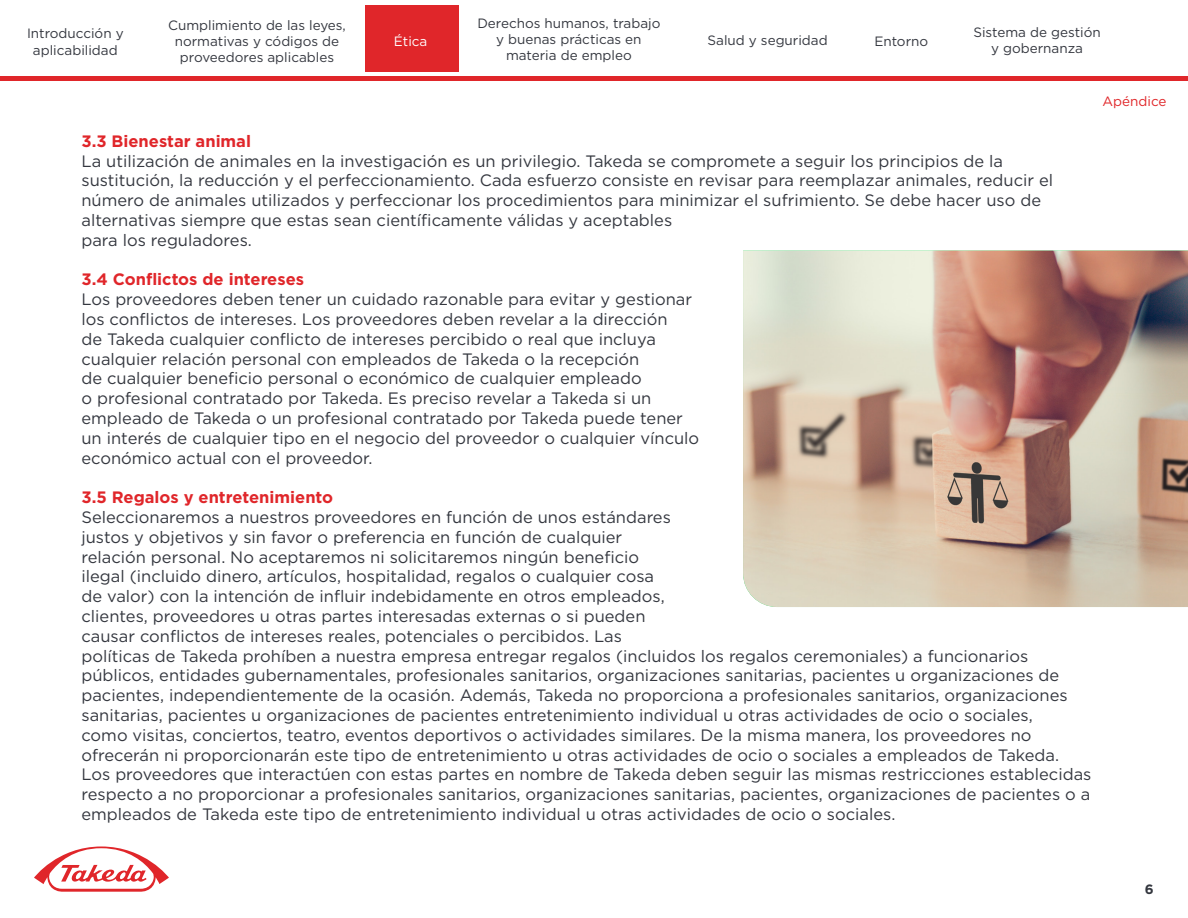
<style>
.page{position:relative;width:1188px;height:918px;background:#fff}
.page>*{position:absolute;margin:0;border:0;box-sizing:border-box;transform-origin:0 0}
.t1{font:16.5px/19.8px "Gotham";color:#34373f}
.t2{font:700 16.5px "Gotham";color:#e0262a}
.t3{font:13.5px/16.2px "Gotham";color:#34373f;text-align:center}
.t4{font:13.5px "Gotham";color:#e02629}
.t5{font:13.5px "Gotham";color:#fff}
.t6{font:700 13.5px "Gotham";color:#34373f}
</style>
<div class="page">
<div style="left:365px;top:5px;width:94px;height:67px;background:#e0262a"></div>
<svg style="left:34px;top:846px;width:135px;height:46px"></svg>
<hr style="left:0;top:77px;width:1188px;height:4px;background:#e0262a">
<img style="left:743px;top:251px;width:445px;height:356px">
<p class="t3" style="left:27px;top:25px;width:98px">Introducción y aplicabilidad</p>
<p class="t3" style="left:168px;top:17px;width:179px">Cumplimiento de las leyes, normativas y códigos de proveedores aplicables</p>
<p class="t5" style="left:394px;top:33px;width:35px">Ética</p>
<p class="t3" style="left:477px;top:15px;width:185px">Derechos humanos, trabajo y buenas prácticas en materia de empleo</p>
<p class="t3" style="left:708px;top:32px;width:122px">Salud y seguridad</p>
<p class="t3" style="left:874px;top:33px;width:55px">Entorno</p>
<p class="t3" style="left:973px;top:24px;width:129px">Sistema de gestión y gobernanza</p>
<p class="t4" style="left:1103px;top:92px;width:65px">Apéndice</p>
<p class="t2" style="left:81px;top:130px;width:171px">3.3 Bienestar animal</p>
<p class="t1" style="left:81px;top:151px;width:973px">La utilización de animales en la investigación es un privilegio. Takeda se compromete a seguir los principios de la sustitución, la reducción y el perfeccionamiento. Cada esfuerzo consiste en revisar para reemplazar animales, reducir el número de animales utilizados y perfeccionar los procedimientos para minimizar el sufrimiento. Se debe hacer uso de alternativas siempre que estas sean científicamente válidas y aceptables<br>para los reguladores.</p>
<p class="t2" style="left:81px;top:269px;width:224px">3.4 Conflictos de intereses</p>
<p class="t1" style="left:81px;top:289px;width:619px">Los proveedores deben tener un cuidado razonable para evitar y gestionar los conflictos de intereses. Los proveedores deben revelar a la dirección<br>de Takeda cualquier conflicto de intereses percibido o real que incluya cualquier relación personal con empleados de Takeda o la recepción<br>de cualquier beneficio personal o económico de cualquier empleado<br>o profesional contratado por Takeda. Es preciso revelar a Takeda si un empleado de Takeda o un profesional contratado por Takeda puede tener un interés de cualquier tipo en el negocio del proveedor o cualquier vínculo económico actual con el proveedor.</p>
<p class="t2" style="left:81px;top:486px;width:253px">3.5 Regalos y entretenimiento</p>
<p class="t1" style="left:81px;top:507px;width:1011px">Seleccionaremos a nuestros proveedores en función de unos estándares<br>justos y objetivos y sin favor o preferencia en función de cualquier<br>relación personal. No aceptaremos ni solicitaremos ningún beneficio<br>ilegal (incluido dinero, artículos, hospitalidad, regalos o cualquier cosa<br>de valor) con la intención de influir indebidamente en otros empleados,<br>clientes, proveedores u otras partes interesadas externas o si pueden<br>causar conflictos de intereses reales, potenciales o percibidos. Las<br>políticas de Takeda prohíben a nuestra empresa entregar regalos (incluidos los regalos ceremoniales) a funcionarios públicos, entidades gubernamentales, profesionales sanitarios, organizaciones sanitarias, pacientes u organizaciones de pacientes, independientemente de la ocasión. Además, Takeda no proporciona a profesionales sanitarios, organizaciones sanitarias, pacientes u organizaciones de pacientes entretenimiento individual u otras actividades de ocio o sociales,<br>como visitas, conciertos, teatro, eventos deportivos o actividades similares. De la misma manera, los proveedores no ofrecerán ni proporcionarán este tipo de entretenimiento u otras actividades de ocio o sociales a empleados de Takeda.<br>Los proveedores que interactúen con estas partes en nombre de Takeda deben seguir las mismas restricciones establecidas respecto a no proporcionar a profesionales sanitarios, organizaciones sanitarias, pacientes, organizaciones de pacientes o a empleados de Takeda este tipo de entretenimiento individual u otras actividades de ocio o sociales.</p>
<p class="t6" style="left:1145px;top:880px;width:10px">6</p>
</div>
